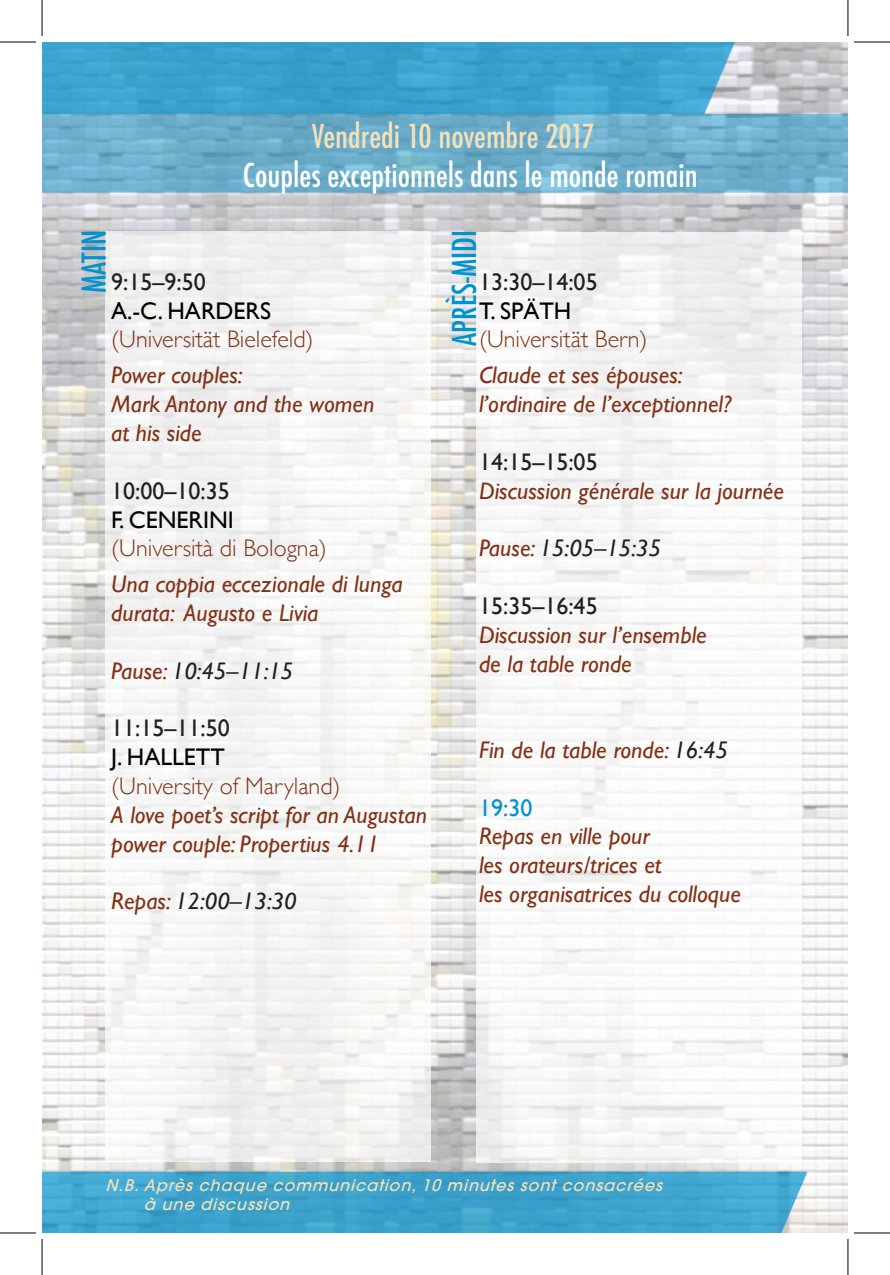
<style>
.page{position:relative;width:890px;height:1275px;background:#fff}
.page>*{position:absolute;margin:0;border:0;box-sizing:border-box;transform-origin:0 0}
.t1{font:500 condensed 32px "Futura";color:#fff}
.t2{font:500 condensed 32px "Futura";color:#f4e1b9}
.t3{font:500 condensed 32px "Futura";color:#0093d0}
.t4{font:italic 24px/28.8px "Gill Sans";color:#813216}
.t5{font:300 24px "Gill Sans";color:#813216}
.t6{font:24px "Gill Sans";color:#231f20}
.t7{font:italic 24px "Gill Sans";color:#231f20}
.t8{font:24px "Gill Sans";color:#000}
.t9{font:24px "Gill Sans";color:#0093d0}
.t10{font:italic 500 16px/19.2px "Avant Garde LT";color:#f4e1b9}
.s1{color:#813216}
.s2{color:#231f20}
</style>
<div class="page">
<img style="left:42px;top:42px;width:805px;height:1191px">
<div style="left:105px;top:231px;width:325px;height:930px;background:#f5f5f4"></div>
<div style="left:476px;top:232px;width:325px;height:930px;background:#f8f8f8"></div>
<svg style="left:42px;top:114px;width:805px;height:79px;background:#6daecb"></svg>
<svg style="left:42px;top:42px;width:694px;height:72px;background:#3fa2cd"></svg>
<svg style="left:42px;top:1171px;width:765px;height:62px;background:#42a5cd"></svg>
<hr style="left:0;top:42px;width:36px;height:1px;background:#000">
<hr style="left:853px;top:42px;width:36px;height:1px;background:#000">
<hr style="left:0;top:1232px;width:36px;height:1px;background:#000">
<hr style="left:853px;top:1232px;width:36px;height:1px;background:#000">
<hr style="left:42px;top:0;width:1px;height:36px;background:#000">
<hr style="left:42px;top:1239px;width:1px;height:36px;background:#000">
<hr style="left:847px;top:0;width:1px;height:36px;background:#000">
<hr style="left:847px;top:1239px;width:1px;height:36px;background:#000">
<h1 class="t2" style="left:312px;top:115px;width:284px">Vendredi 10 novembre 2017</h1>
<h1 class="t1" style="left:243px;top:155px;width:456px">Couples exceptionnels dans le monde romain</h1>
<h1 class="t3" style="left:73px;top:293px;width:65px;rotate:-90deg">MATIN</h1>
<h1 class="t3" style="left:443px;top:346px;width:117px;rotate:-90deg">APRÈS-MIDI</h1>
<p class="t6" style="left:479px;top:268px;width:120px">13:30–14:05</p>
<p class="t8" style="left:479px;top:296px;width:94px">T. SPÄTH</p>
<p class="t5" style="left:479px;top:321px;width:170px">(Universität Bern)</p>
<p class="t4" style="left:479px;top:361px;width:254px">Claude et ses épouses: l’ordinaire de l’exceptionnel?</p>
<p class="t6" style="left:479px;top:448px;width:120px">14:15–15:05</p>
<p class="t4" style="left:479px;top:476px;width:306px">Discussion générale sur la journée</p>
<p class="t7" style="left:479px;top:534px;width:184px"><span class="s1">Pause:</span> 15:05–15:35</p>
<p class="t6" style="left:111px;top:268px;width:96px">9:15–9:50</p>
<p class="t8" style="left:111px;top:296px;width:161px">A.-C. HARDERS</p>
<p class="t5" style="left:111px;top:321px;width:204px">(Universität Bielefeld)</p>
<p class="t4" style="left:111px;top:361px;width:264px">Power couples:<br>Mark Antony and the women at his side</p>
<p class="t6" style="left:111px;top:476px;width:120px">10:00–10:35</p>
<p class="t8" style="left:111px;top:505px;width:124px">F. CENERINI</p>
<p class="t5" style="left:111px;top:529px;width:217px">(Università di Bologna)</p>
<p class="t4" style="left:111px;top:570px;width:293px">Una coppia eccezionale di lunga durata: Augusto e Livia</p>
<p class="t7" style="left:111px;top:657px;width:184px"><span class="s1">Pause:</span> 10:45–11:15</p>
<p class="t6" style="left:479px;top:592px;width:120px">15:35–16:45</p>
<p class="t4" style="left:479px;top:620px;width:229px">Discussion sur l’ensemble de la table ronde</p>
<p class="t6" style="left:111px;top:714px;width:120px">11:15–11:50</p>
<p class="t8" style="left:111px;top:743px;width:115px">J. HALLETT</p>
<p class="t5" style="left:111px;top:767px;width:231px">(University of Maryland)</p>
<p class="t4" style="left:111px;top:800px;width:317px">A love poet’s script for an Augustan power couple: Propertius 4.11</p>
<p class="t7" style="left:111px;top:887px;width:187px"><span class="s1">Repas:</span> 12:00–13:30</p>
<p class="t4" style="left:479px;top:735px;width:250px">Fin de la table ronde: <span class="s2">16:45</span></p>
<p class="t9" style="left:479px;top:793px;width:55px">19:30</p>
<p class="t4" style="left:479px;top:822px;width:263px">Repas en ville pour<br>les orateurs/trices et<br>les organisatrices du colloque</p>
<p class="t10" style="left:144px;top:1175px;width:524px;text-indent:-38px">N .B.Après chaque communication,10 minutes sont consacrées à une discussion</p>
</div>
